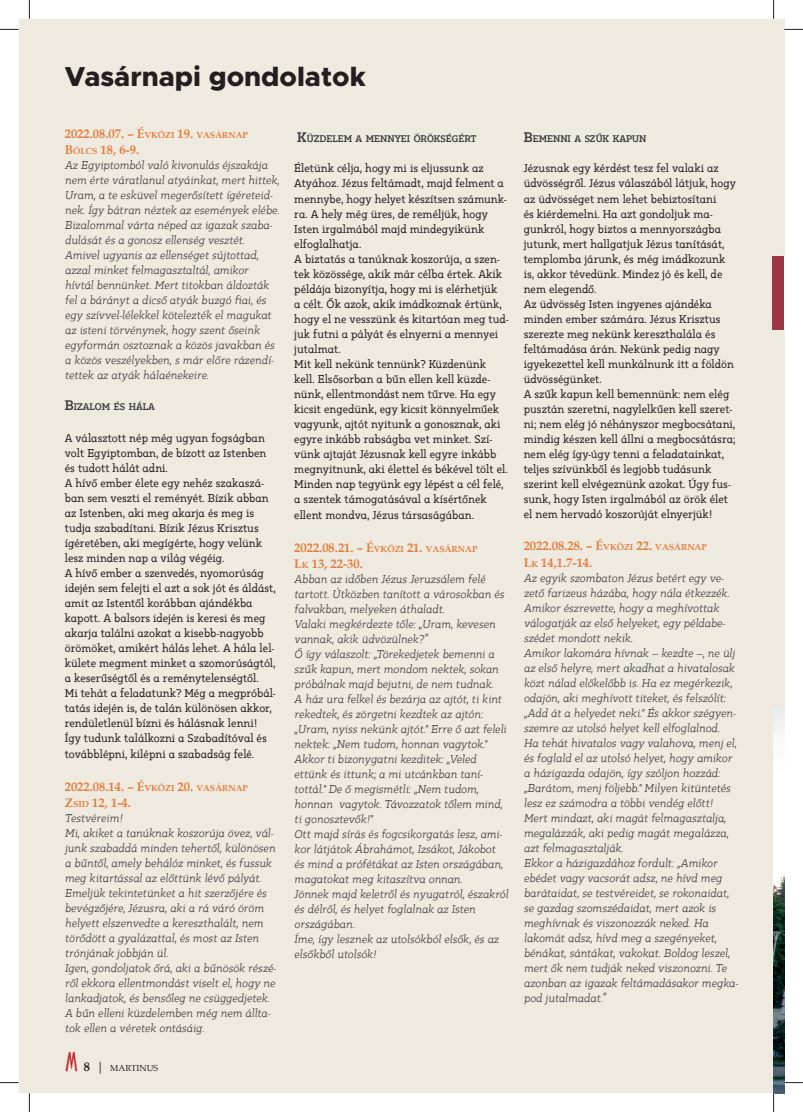
<style>
.page{position:relative;width:803px;height:1112px;background:#fff}
.page>*{position:absolute;margin:0;border:0;box-sizing:border-box;transform-origin:0 0}
.t1{font:800 27.5px "Metropolis";color:#231f20}
.t2{font:700 12.5px/16.2px "Book Antiqua";color:#e57d3d}
.t3{font:italic 11.25px/15px "Kappa Vol 2 Display";color:#383839}
.t4{font:11.25px/15px "Kappa Vol 2 Display";color:#231f20}
.t5{font:700 9.62px "Kappa Vol 2 Display";color:#383839}
.t6{font:8.75px "Book Antiqua";color:#231f20}
.s1{font-size:8.75px}
.s2{font-size:13.75px}
.s3{font-family:"Arquitectura";font-size:25px;color:#c8242b}
.s4{font-weight:700;font-size:12.5px}
.s5{font-size:12.5px}
</style>
<div class="page">
<div style="left:19px;top:19px;width:765px;height:1073px;background:#efeadf"></div>
<div style="left:773px;top:256px;width:11px;height:73px;background:#9c3647"></div>
<img style="left:773px;top:708px;width:11px;height:384px">
<svg style="left:0;top:29px;width:19px;height:1px"></svg>
<svg style="left:784px;top:29px;width:19px;height:1px"></svg>
<svg style="left:0;top:1082px;width:19px;height:1px"></svg>
<svg style="left:784px;top:1081px;width:19px;height:2px"></svg>
<svg style="left:29px;top:0;width:1px;height:19px"></svg>
<svg style="left:29px;top:1092px;width:1px;height:19px"></svg>
<svg style="left:773px;top:0;width:1px;height:19px"></svg>
<svg style="left:773px;top:1092px;width:1px;height:19px"></svg>
<h1 class="t1" style="left:65px;top:67px;width:302px">Vasárnapi gondolatok</h1>
<p class="t2" style="left:65px;top:126px;width:185px">2022.08.07. – É<span class="s1">VKÖZI</span> 19. <span class="s1">VASÁRNAP<br></span>B<span class="s1">ÖLCS</span> 18, 6-9.</p>
<p class="t3" style="left:65px;top:158px;width:216px">Az Egyiptomból való kivonulás éjszakája nem érte váratlanul atyáinkat, mert hittek, Uram, a te esküvel megerősített ígéreteid&shy;nek. Így bátran néztek az események elébe.<br>Bizalommal várta néped az igazak szaba&shy;dulását és a gonosz ellenség vesztét.<br>Amivel ugyanis az ellenséget sújtottad, azzal minket felmagasztaltál, amikor hívtál bennünket. Mert titokban áldozták fel a bárányt a dicső atyák buzgó fiai, és egy szívvel-lélekkel kötelezték el magukat az isteni törvénynek, hogy szent őseink egyformán osztoznak a közös javakban és a közös veszélyekben, s már előre rázendí&shy;tettek az atyák hálaénekeire.</p>
<p class="t5" style="left:65px;top:401px;width:92px"><span class="s2">B</span>IZALOM ÉS HÁLA</p>
<p class="t4" style="left:65px;top:431px;width:213px">A választott nép még ugyan fogságban volt Egyiptomban, de bízott az Istenben és tudott hálát adni.<br>A hívő ember élete egy nehéz szakaszá&shy;ban sem veszti el reményét. Bízik abban az Istenben, aki meg akarja és meg is tudja szabadítani. Bízik Jézus Krisztus ígéretében, aki megígérte, hogy velünk lesz minden nap a világ végéig.<br>A hívő ember a szenvedés, nyomorúság idején sem felejti el azt a sok jót és áldást, amit az Istentől korábban ajándékba kapott. A balsors idején is keresi és meg akarja találni azokat a kisebb-nagyobb örömöket, amikért hálás lehet. A hála lel&shy;külete megment minket a szomorúságtól, a keserűségtől és a reménytelenségtől.<br>Mi tehát a feladatunk? Még a megpróbál&shy;tatás idején is, de talán különösen akkor, rendületlenül bízni és hálásnak lenni!<br>Így tudunk találkozni a Szabadítóval és</p>
<p class="t4" style="left:65px;top:747px;width:191px">továbblépni, kilépni a szabadság felé.</p>
<p class="t2" style="left:65px;top:778px;width:185px">2022.08.14. – É<span class="s1">VKÖZI</span> 20. <span class="s1">VASÁRNAP<br></span>Z<span class="s1">SID</span> 12, 1-4.</p>
<p class="t3" style="left:65px;top:811px;width:213px">Testvéreim!<br>Mi, akiket a tanúknak koszorúja övez, vál&shy;junk szabaddá minden tehertől, különösen a bűntől, amely behálóz minket, és fussuk meg kitartással az előttünk lévő pályát.<br>Emeljük tekintetünket a hit szerzőjére és bevégzőjére, Jézusra, aki a rá váró öröm helyett elszenvedte a kereszthalált, nem törődött a gyalázattal, és most az Isten trónjának jobbján ül.<br>Igen, gondoljatok őrá, aki a bűnösök részé&shy;ről ekkora ellentmondást viselt el, hogy ne lankadjatok, és bensőleg ne csüggedjetek.<br>A bűn elleni küzdelemben még nem állta&shy;tok ellen a véretek ontásáig.</p>
<p class="t6" style="left:66px;top:1062px;width:94px"><span class="s3">M</span> <span class="s4">8</span> <span class="s5">|</span> MARTINUS</p>
<p class="t5" style="left:297px;top:133px;width:181px"><span class="s2">K</span>ÜZDELEM A MENNYEI ÖRÖKSÉGÉRT</p>
<p class="t4" style="left:294px;top:161px;width:216px">Életünk célja, hogy mi is eljussunk az Atyához. Jézus feltámadt, majd felment a mennybe, hogy helyet készítsen számunk&shy;ra. A hely még üres, de reméljük, hogy Isten irgalmából majd mindegyikünk elfoglalhatja.<br>A biztatás a tanúknak koszorúja, a szen&shy;tek közössége, akik már célba értek. Akik példája bizonyítja, hogy mi is elérhetjük<br>a célt. Ők azok, akik imádkoznak értünk, hogy el ne vesszünk és kitartóan meg tud&shy;juk futni a pályát és elnyerni a mennyei jutalmat.<br>Mit kell nekünk tennünk? Küzdenünk kell. Elsősorban a bűn ellen kell küzde&shy;nünk, ellentmondást nem tűrve. Ha egy kicsit engedünk, egy kicsit könnyelműek vagyunk, ajtót nyitunk a gonosznak, aki egyre inkább rabságba vet minket. Szí&shy;vünk ajtaját Jézusnak kell egyre inkább megnyitnunk, aki élettel és békével tölt el.<br>Minden nap tegyünk egy lépést a cél felé, a szentek támogatásával a kísértőnek</p>
<p class="t4" style="left:294px;top:508px;width:181px">ellent mondva, Jézus társaságában.</p>
<p class="t2" style="left:294px;top:539px;width:185px">2022.08.21. – É<span class="s1">VKÖZI</span> 21. <span class="s1">VASÁRNAP<br></span>L<span class="s1">K</span> 13, 22-30.</p>
<p class="t3" style="left:294px;top:571px;width:216px">Abban az időben Jézus Jeruzsálem felé tartott. Útközben tanított a városokban és falvakban, melyeken áthaladt.<br>Valaki megkérdezte tőle: „Uram, kevesen vannak, akik üdvözülnek?”<br>Ő így válaszolt: „Törekedjetek bemenni a szűk kapun, mert mondom nektek, sokan próbálnak majd bejutni, de nem tudnak.<br>A ház ura felkel és bezárja az ajtót, ti kint rekedtek, és zörgetni kezdtek az ajtón: „Uram, nyiss nekünk ajtót." Erre ő azt feleli nektek: „Nem tudom, honnan vagytok." Akkor ti bizonygatni kezditek: „Veled ettünk és ittunk; a mi utcánkban taní&shy;tottál." De ő megismétli: „Nem tudom, honnan vagytok. Távozzatok tőlem mind, ti gonosztevők!"<br>Ott majd sírás és fogcsikorgatás lesz, ami&shy;kor látjátok Ábrahámot, Izsákot, Jákobot és mind a prófétákat az Isten országában, magatokat meg kitaszítva onnan.<br>Jönnek majd keletről és nyugatról, északról és délről, és helyet foglalnak az Isten országában.<br>Íme, így lesznek az utolsókból elsők, és az elsőkből utolsók!</p>
<p class="t5" style="left:524px;top:133px;width:124px"><span class="s2">B</span>EMENNI A SZŰK KAPUN</p>
<p class="t4" style="left:524px;top:161px;width:214px">Jézusnak egy kérdést tesz fel valaki az üdvösségről. Jézus válaszából látjuk, hogy az üdvösséget nem lehet bebiztosítani<br>és kiérdemelni. Ha azt gondoljuk ma&shy;gunkról, hogy biztos a mennyországba jutunk, mert hallgatjuk Jézus tanítását, templomba járunk, és még imádkozunk is, akkor tévedünk. Mindez jó és kell, de nem elegendő.<br>Az üdvösség Isten ingyenes ajándéka minden ember számára. Jézus Krisztus szerezte meg nekünk kereszthalála és feltámadása árán. Nekünk pedig nagy igyekezettel kell munkálnunk itt a földön üdvösségünket.<br>A szűk kapun kell bemennünk: nem elég pusztán szeretni, nagylelkűen kell szeret&shy;ni; nem elég jó néhányszor megbocsátani, mindig készen kell állni a megbocsátásra; nem elég így-úgy tenni a feladatainkat, teljes szívünkből és legjobb tudásunk szerint kell elvégeznünk azokat. Úgy fus&shy;sunk, hogy Isten irgalmából az örök élet el nem hervadó koszorúját elnyerjük!</p>
<p class="t2" style="left:524px;top:538px;width:185px">2022.08.28. – É<span class="s1">VKÖZI</span> 22. <span class="s1">VASÁRNAP<br></span>L<span class="s1">K</span> 14,1.7-14.</p>
<p class="t3" style="left:524px;top:570px;width:216px">Az egyik szombaton Jézus betért egy ve&shy;zető farizeus házába, hogy nála étkezzék.<br>Amikor észrevette, hogy a meghívottak válogatják az első helyeket, egy példabe&shy;szédet mondott nekik.<br>Amikor lakomára hívnak – kezdte –, ne ülj az első helyre, mert akadhat a hivatalosak közt nálad előkelőbb is. Ha ez megérkezik, odajön, aki meghívott titeket, és felszólít: „Add át a helyedet neki." És akkor szégyen&shy;szemre az utolsó helyet kell elfoglalnod.<br>Ha tehát hivatalos vagy valahova, menj el, és foglald el az utolsó helyet, hogy amikor a házigazda odajön, így szóljon hozzád: „Barátom, menj följebb." Milyen kitüntetés lesz ez számodra a többi vendég előtt!<br>Mert mindazt, aki magát felmagasztalja, megalázzák, aki pedig magát megalázza, azt felmagasztalják.<br>Ekkor a házigazdához fordult: „Amikor ebédet vagy vacsorát adsz, ne hívd meg barátaidat, se testvéreidet, se rokonaidat, se gazdag szomszédaidat, mert azok is meghívnak és viszonozzák neked. Ha lakomát adsz, hívd meg a szegényeket, bénákat, sántákat, vakokat. Boldog leszel, mert ők nem tudják neked viszonozni. Te azonban az igazak feltámadásakor megka&shy;pod jutalmadat.”</p>
</div>
